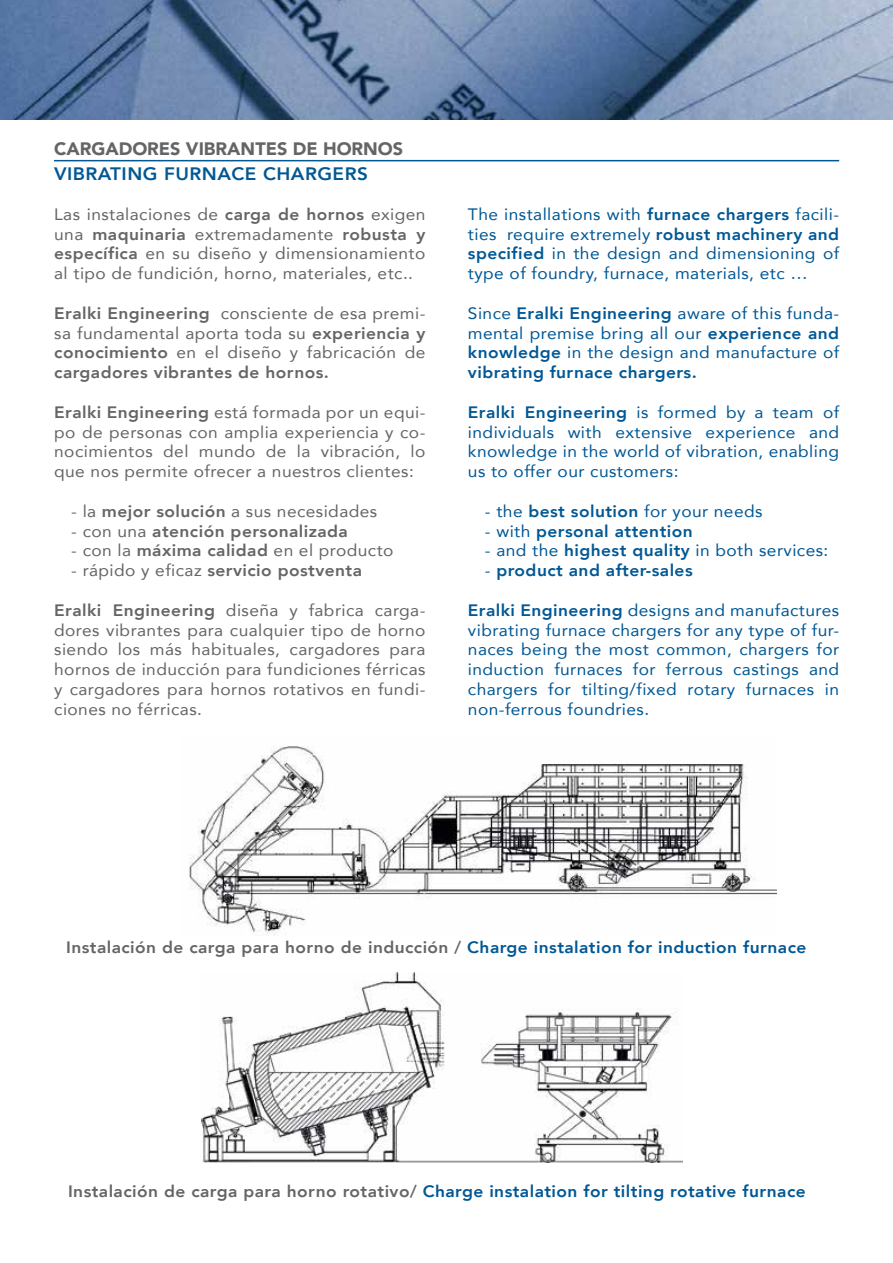
<style>
.page{position:relative;width:893px;height:1263px;background:#fff}
.page>*{position:absolute;margin:0;border:0;box-sizing:border-box;transform-origin:0 0}
.t1{font:900 18px "Avenir";color:#646567}
.t2{font:800 18px "Avenir";letter-spacing:.025em;color:#005895;scale:1.05 1}
.t3{font:16.5px/19.8px "Avenir";letter-spacing:.025em;color:#646567;text-align:justify;scale:1.05 1}
.t4{font:16.5px/19.8px "Avenir";letter-spacing:.025em;color:#005895;text-align:justify;scale:1.05 1}
.t5{font:800 16.5px "Avenir";letter-spacing:.025em;color:#646567;scale:1.05 1}
.t6{font:800 16.5px "Avenir";letter-spacing:.025em;color:#005895;scale:1.05 1}
.s1{font-weight:800}
.s2{font-weight:400}
.s3{color:#005895}
.s4{color:#646567}
</style>
<div class="page">
<img style="left:189px;top:746px;width:587px;height:190px">
<img style="left:0;top:0;width:893px;height:119px">
<hr style="left:54px;top:160px;width:785px;height:1px;background:#005895">
<img style="left:202px;top:972px;width:481px;height:190px">
<p class="t1" style="left:54px;top:134px;width:351px">CARGADORES VIBRANTES DE HORNOS</p>
<p class="t2" style="left:54px;top:159px;width:300px">VIBRATING FURNACE CHARGERS</p>
<p class="t3" style="left:54px;top:204px;width:355px">Las instalaciones de <span class="s1">carga de hornos</span> exigen una <span class="s1">maquinaria</span> extremadamente <span class="s1">robusta y específica</span> en su diseño y dimensionamiento al tipo de fundición, horno, materiales, etc..</p>
<p class="t3" style="left:54px;top:303px;width:355px"><span class="s1">Eralki Engineering</span> consciente de esa premi&shy;sa fundamental aporta toda su <span class="s1">experiencia y conocimiento</span> en el diseño y fabricación de <span class="s1">cargadores vibrantes de hornos.</span></p>
<p class="t3" style="left:54px;top:402px;width:355px"><span class="s1">Eralki Engineering</span> está formada por un equi&shy;po de personas con amplia experiencia y co&shy;nocimientos del mundo de la vibración, lo que nos permite ofrecer a nuestros clientes:</p>
<p class="t3" style="left:71px;top:501px;width:293px">- la <span class="s1">mejor solución</span> a sus necesidades</p>
<p class="t5" style="left:71px;top:518px;width:265px"><span class="s2">- con una</span> atención personalizada</p>
<p class="t3" style="left:71px;top:540px;width:308px">- con la <span class="s1">máxima calidad</span> en el producto</p>
<p class="t5" style="left:71px;top:557px;width:278px"><span class="s2">- rápido y eficaz</span> servicio postventa</p>
<p class="t3" style="left:54px;top:600px;width:355px"><span class="s1">Eralki Engineering</span> diseña y fabrica carga&shy;dores vibrantes para cualquier tipo de horno siendo los más habituales, cargadores para hornos de inducción para fundiciones férricas y cargadores para hornos rotativos en fundi&shy;ciones no férricas.</p>
<p class="t4" style="left:468px;top:204px;width:355px">The installations with <span class="s1">furnace chargers</span> facili&shy;ties require extremely <span class="s1">robust machinery and specified</span> in the design and dimensioning of type of foundry, furnace, materials, etc …</p>
<p class="t4" style="left:468px;top:303px;width:355px">Since <span class="s1">Eralki Engineering</span> aware of this funda&shy;mental premise bring all our <span class="s1">experience and knowledge</span> in the design and manufacture of <span class="s1">vibrating furnace chargers.</span></p>
<p class="t4" style="left:468px;top:402px;width:355px"><span class="s1">Eralki Engineering</span> is formed by a team of individuals with extensive experience and knowledge in the world of vibration, enabling us to offer our customers:</p>
<p class="t4" style="left:485px;top:501px;width:266px">- the <span class="s1">best solution</span> for your needs</p>
<p class="t6" style="left:485px;top:518px;width:199px"><span class="s2">- with</span> personal attention</p>
<p class="t4" style="left:485px;top:540px;width:329px">- and the <span class="s1">highest quality</span> in both services:</p>
<p class="t6" style="left:485px;top:557px;width:199px"><span class="s2">-</span> product and after-sales</p>
<p class="t4" style="left:468px;top:600px;width:355px"><span class="s1">Eralki Engineering</span> designs and manufactures vibrating furnace chargers for any type of fur&shy;naces being the most common, chargers for induction furnaces for ferrous castings and chargers for tilting/fixed rotary furnaces in non-ferrous foundries.</p>
<p class="t5" style="left:66px;top:934px;width:706px">Instalación de carga para horno de inducción / <span class="s3">Charge instalation for induction furnace</span></p>
<p class="t6" style="left:68px;top:1179px;width:704px"><span class="s4">Instalación de carga para horno rotativo/</span> Charge instalation for tilting rotative furnace</p>
</div>
